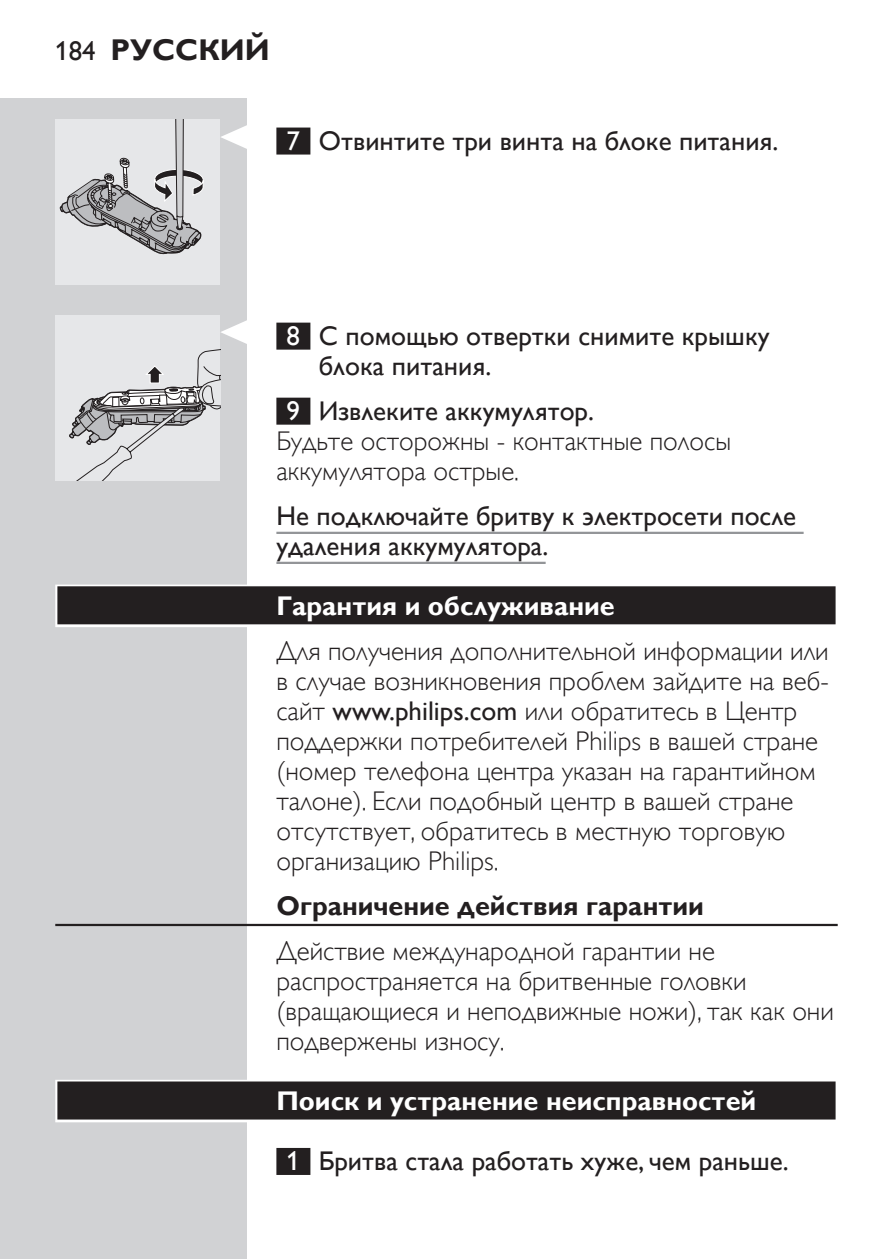
<style>
.page{position:relative;width:893px;height:1259px;background:#fff}
.page>*{position:absolute;margin:0;border:0;box-sizing:border-box;transform-origin:0 0}
.t1{font:700 30px "Gill Sans Alt One WGL";color:#231f20}
.t2{font:27px/30px "Gill Sans Alt One WGL Light";color:#231f20}
.t3{font:27px/30px "Gill Sans Alt One WGL";color:#231f20}
.t4{font:700 27px "Gill Sans Alt One WGL";color:#fff}
.t5{font:700 27px "Gill Sans Alt One WGL";color:#231f20}
.s1{font-weight:400;font-size:27px}
.s2{color:#fff}
.s3{font-family:"Gill Sans Alt One WGL"}
</style>
<div class="page">
<div style="left:0;top:98px;width:247px;height:1161px;background:#d1d2d4"></div>
<hr style="left:892px;top:98px;width:1px;height:1161px;background:#d1d2d4">
<div style="left:276px;top:128px;width:34px;height:27px;background:#231f20"></div>
<div style="left:276px;top:323px;width:34px;height:27px;background:#231f20"></div>
<div style="left:276px;top:398px;width:34px;height:27px;background:#231f20"></div>
<hr style="left:276px;top:532px;width:528px;height:2px;background:#939598">
<hr style="left:276px;top:562px;width:270px;height:2px;background:#939598">
<div style="left:55px;top:584px;width:783px;height:43px;background:linear-gradient(to right,#b3b1b2,#b3b1b2)"></div>
<div style="left:57px;top:586px;width:779px;height:38px;background:#231f20"></div>
<hr style="left:55px;top:924px;width:783px;height:2px;background:#231f20">
<div style="left:55px;top:1079px;width:783px;height:43px;background:linear-gradient(to right,#878586,#878586)"></div>
<div style="left:57px;top:1081px;width:779px;height:38px;background:#231f20"></div>
<div style="left:276px;top:1148px;width:34px;height:27px;background:#231f20"></div>
<svg style="left:221px;top:125px;width:26px;height:24px"></svg>
<div style="left:55px;top:119px;width:165px;height:165px;background:#e6e7e9"></div>
<svg style="left:59px;top:119px;width:145px;height:136px"></svg>
<div style="left:55px;top:315px;width:165px;height:165px;background:#e6e7e9"></div>
<svg style="left:69px;top:320px;width:178px;height:160px"></svg>
<p class="t1" style="left:55px;top:29px;width:216px"><span class="s1">184</span> Русский</p>
<p class="t3" style="left:287px;top:126px;width:493px"><span class="s2">7</span> Отвинтите три винта на блоке питания.</p>
<p class="t3" style="left:319px;top:321px;width:452px;text-indent:-32px"><span class="s2">8</span> С помощью отвертки снимите крышку блока питания.</p>
<p class="t3" style="left:287px;top:396px;width:309px"><span class="s2">9</span> Извлеките аккумулятор.</p>
<p class="t2" style="left:276px;top:426px;width:456px">Будьте осторожны - контактные полосы аккумулятора острые.</p>
<p class="t3" style="left:276px;top:501px;width:521px">Не подключайте бритву к электросети после удаления аккумулятора.</p>
<p class="t4" style="left:276px;top:587px;width:340px">Гарантия и обслуживание</p>
<p class="t2" style="left:276px;top:636px;width:554px">Для получения дополнительной информации или в случае возникновения проблем зайдите на веб&shy;сайт <span class="s3">www.philips.com</span> или обратитесь в Центр поддержки потребителей Philips в вашей стране (номер телефона центра указан на гарантийном талоне). Если подобный центр в вашей стране отсутствует, обратитесь в местную торговую организацию Philips.</p>
<p class="t5" style="left:276px;top:887px;width:429px">Ограничение действия гарантии</p>
<p class="t2" style="left:276px;top:936px;width:559px">Действие международной гарантии не распространяется на бритвенные головки (вращающиеся и неподвижные ножи), так как они подвержены износу.</p>
<p class="t4" style="left:276px;top:1082px;width:481px">Поиск и устранение неисправностей</p>
<p class="t3" style="left:287px;top:1146px;width:504px"><span class="s2">1</span> Бритва стала работать хуже, чем раньше.</p>
</div>
